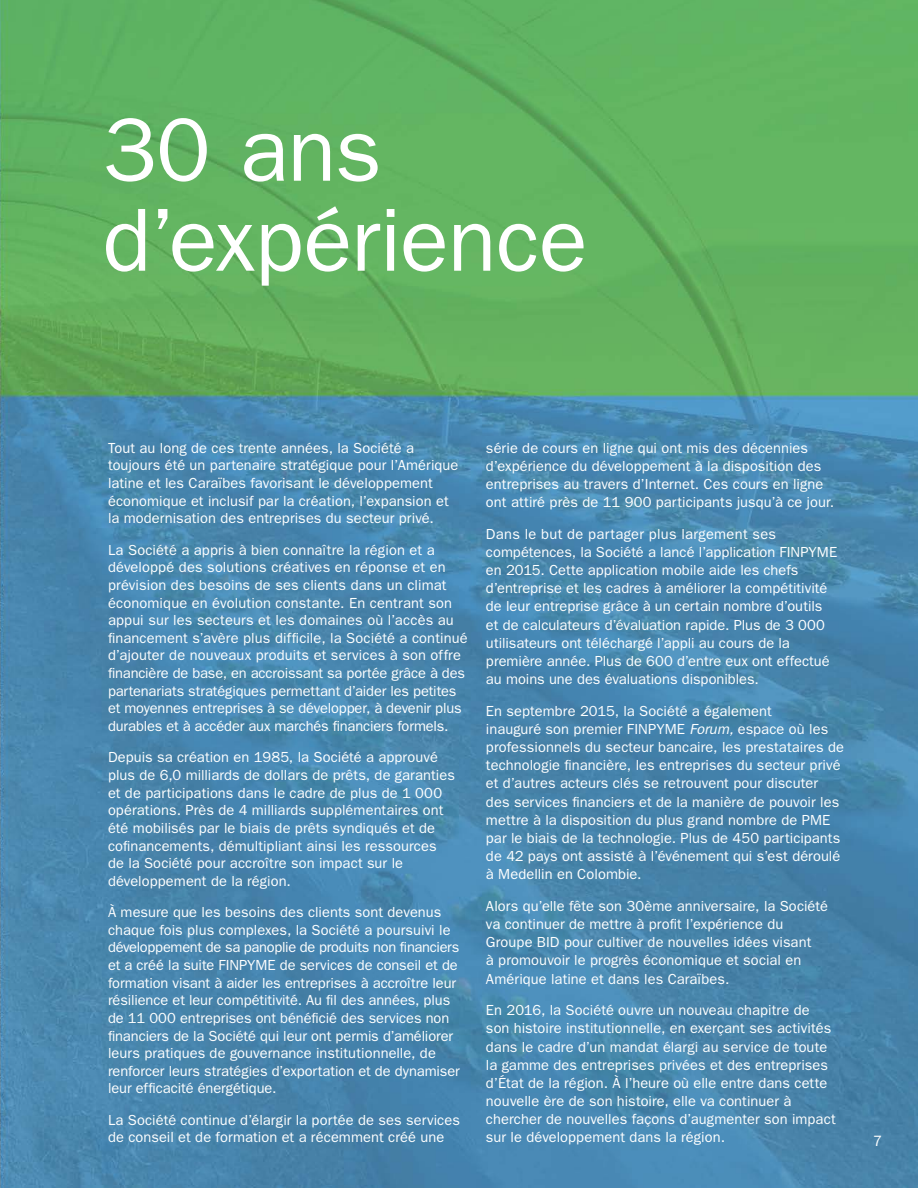
<style>
.page{position:relative;width:918px;height:1188px;background:#fff}
.page>*{position:absolute;margin:0;border:0;box-sizing:border-box;transform-origin:0 0}
.t1{font:90px/90px "Franklin Gothic";letter-spacing:-.005em;color:#fff}
.t2{font:15px "Franklin Gothic";color:#fff}
.t3{font:14.7px/17.7px "Franklin Gothic";letter-spacing:.005em;color:#fff}
.s1{font-style:italic}
</style>
<div class="page">
<img style="left:0;top:0;width:918px;height:1188px">
<h1 class="t1" style="left:103px;top:103px;width:487px">30 ans d’expérience</h1>
<p class="t3" style="left:108px;top:439px;width:352px">Tout au long de ces trente années, la Société a toujours été un partenaire stratégique pour l’Amérique latine et les Caraïbes favorisant le développement économique et inclusif par la création, l’expansion et la modernisation des entreprises du secteur privé.</p>
<p class="t3" style="left:108px;top:540px;width:361px">La Société a appris à bien connaître la région et a développé des solutions créatives en réponse et en prévision des besoins de ses clients dans un climat économique en évolution constante. En centrant son appui sur les secteurs et les domaines où l’accès au financement s’avère plus difficile, la Société a continué d’ajouter de nouveaux produits et services à son offre financière de base, en accroissant sa portée grâce à des partenariats stratégiques permettant d’aider les petites et moyennes entreprises à se développer, à devenir plus durables et à accéder aux marchés financiers formels.</p>
<p class="t3" style="left:108px;top:748px;width:349px">Depuis sa création en 1985, la Société a approuvé plus de 6,0 milliards de dollars de prêts, de garanties et de participations dans le cadre de plus de 1 000 opérations. Près de 4 milliards supplémentaires ont été mobilisés par le biais de prêts syndiqués et de cofinancements, démultipliant ainsi les ressources de la Société pour accroître son impact sur le développement de la région.</p>
<p class="t3" style="left:108px;top:903px;width:353px">À mesure que les besoins des clients sont devenus chaque fois plus complexes, la Société a poursuivi le développement de sa panoplie de produits non financiers et a créé la suite FINPYME de services de conseil et de formation visant à aider les entreprises à accroître leur résilience et leur compétitivité. Au fil des années, plus de 11 000 entreprises ont bénéficié des services non financiers de la Société qui leur ont permis d’améliorer leurs pratiques de gouvernance institutionnelle, de renforcer leurs stratégies d’exportation et de dynamiser leur efficacité énergétique.</p>
<p class="t3" style="left:108px;top:1110px;width:354px">La Société continue d’élargir la portée de ses services de conseil et de formation et a récemment créé une</p>
<p class="t3" style="left:486px;top:438px;width:350px;line-height:18.1px">série de cours en ligne qui ont mis des décennies d’expérience du développement à la disposition des entreprises au travers d’Internet. Ces cours en ligne ont attiré près de 11 900 participants jusqu’à ce jour.</p>
<p class="t3" style="left:486px;top:524px;width:353px;line-height:18.1px">Dans le but de partager plus largement ses compétences, la Société a lancé l’application FINPYME en 2015. Cette application mobile aide les chefs d’entreprise et les cadres à améliorer la compétitivité de leur entreprise grâce à un certain nombre d’outils et de calculateurs d’évaluation rapide. Plus de 3 000 utilisateurs ont téléchargé l’appli au cours de la première année. Plus de 600 d’entre eux ont effectué au moins une des évaluations disponibles.</p>
<p class="t3" style="left:486px;top:701px;width:360px;line-height:18.1px">En septembre 2015, la Société a également<br>inauguré son premier FINPYME <span class="s1">Forum,</span> espace où les professionnels du secteur bancaire, les prestataires de technologie financière, les entreprises du secteur privé et d’autres acteurs clés se retrouvent pour discuter des services financiers et de la manière de pouvoir les mettre à la disposition du plus grand nombre de PME par le biais de la technologie. Plus de 450 participants de 42 pays ont assisté à l’événement qui s’est déroulé à Medellin en Colombie.</p>
<p class="t3" style="left:486px;top:897px;width:344px;line-height:18.1px">Alors qu’elle fête son 30ème anniversaire, la Société va continuer de mettre à profit l’expérience du Groupe BID pour cultiver de nouvelles idées visant<br>à promouvoir le progrès économique et social en Amérique latine et dans les Caraïbes.</p>
<p class="t3" style="left:486px;top:1001px;width:351px;line-height:18.1px">En 2016, la Société ouvre un nouveau chapitre de son histoire institutionnelle, en exerçant ses activités dans le cadre d’un mandat élargi au service de toute la gamme des entreprises privées et des entreprises d’État de la région. À l’heure où elle entre dans cette nouvelle ère de son histoire, elle va continuer à chercher de nouvelles façons d’augmenter son impact sur le développement dans la région.</p>
<p class="t2" style="left:873px;top:1132px;width:10px">7</p>
</div>
